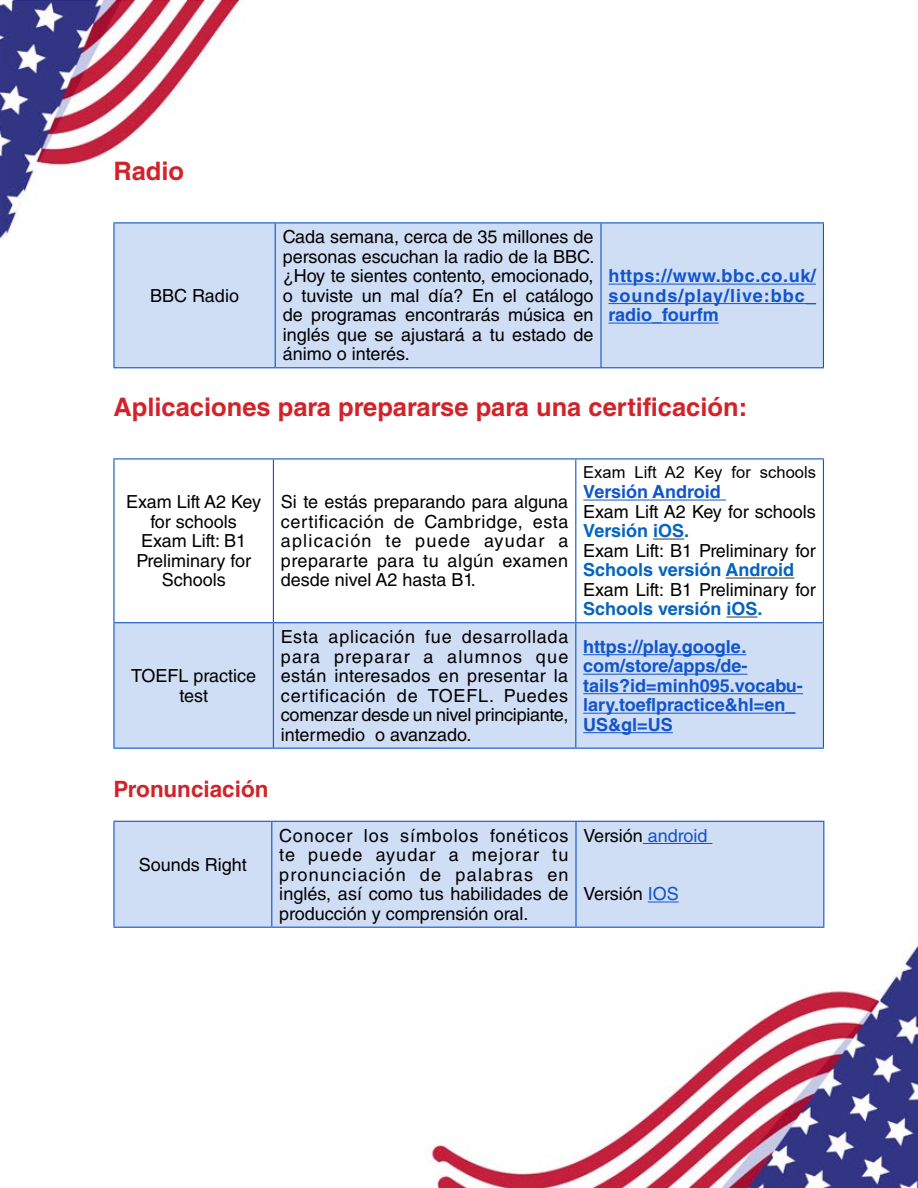
<style>
.page{position:relative;width:918px;height:1188px;background:#fff}
.page>*{position:absolute;margin:0;border:0;box-sizing:border-box;transform-origin:0 0}
.t1{font:700 25.5px "Helvetica LT Std";color:#d2232a}
.t2{font:700 22.5px "Helvetica LT Std";color:#d2232a}
.t3{font:18px/19.5px "Helvetica LT Std";color:#000;text-align:justify}
.t4{font:700 18px/19.5px "Helvetica LT Std";color:#15c;text-align:justify}
.t5{font:700 18px "Helvetica LT Std";color:#0563c1}
.t6{font:16.5px "Arial";color:#000}
.s1{color:#15c}
</style>
<div class="page">
<img style="left:0;top:0;width:918px;height:1188px">
<div style="left:115px;top:223px;width:708px;height:144px;background:#cfddf5"></div>
<hr style="left:113px;top:222px;width:162px;height:1px;background:#15c">
<hr style="left:113px;top:223px;width:2px;height:144px;background:#15c">
<hr style="left:113px;top:367px;width:162px;height:1px;background:#15c">
<hr style="left:275px;top:222px;width:326px;height:1px;background:#15c">
<hr style="left:275px;top:223px;width:1px;height:144px;background:#15c">
<hr style="left:275px;top:367px;width:326px;height:1px;background:#15c">
<hr style="left:601px;top:222px;width:223px;height:1px;background:#15c">
<hr style="left:600px;top:223px;width:2px;height:144px;background:#15c">
<hr style="left:823px;top:223px;width:1px;height:144px;background:#15c">
<hr style="left:601px;top:367px;width:223px;height:1px;background:#15c">
<hr style="left:609px;top:284px;width:207px;height:1px;background:#15c">
<hr style="left:609px;top:303px;width:207px;height:1px;background:#15c">
<hr style="left:609px;top:323px;width:110px;height:1px;background:#15c">
<div style="left:115px;top:623px;width:708px;height:125px;background:#cfddf5"></div>
<hr style="left:113px;top:458px;width:160px;height:1px;background:#15c">
<hr style="left:113px;top:459px;width:2px;height:163px;background:#15c">
<hr style="left:273px;top:458px;width:303px;height:1px;background:#15c">
<hr style="left:273px;top:459px;width:1px;height:163px;background:#15c">
<hr style="left:576px;top:458px;width:248px;height:1px;background:#15c">
<hr style="left:575px;top:459px;width:1px;height:163px;background:#15c">
<hr style="left:823px;top:459px;width:1px;height:163px;background:#15c">
<hr style="left:113px;top:622px;width:160px;height:1px;background:#15c">
<hr style="left:113px;top:623px;width:2px;height:125px;background:#15c">
<hr style="left:273px;top:622px;width:303px;height:1px;background:#15c">
<hr style="left:273px;top:623px;width:1px;height:125px;background:#15c">
<hr style="left:576px;top:622px;width:248px;height:1px;background:#15c">
<hr style="left:575px;top:623px;width:1px;height:125px;background:#15c">
<hr style="left:823px;top:623px;width:1px;height:125px;background:#15c">
<hr style="left:113px;top:748px;width:160px;height:1px;background:#15c">
<hr style="left:273px;top:748px;width:303px;height:1px;background:#15c">
<hr style="left:576px;top:748px;width:248px;height:1px;background:#15c">
<hr style="left:583px;top:500px;width:143px;height:1px;background:#15c">
<hr style="left:653px;top:539px;width:31px;height:1px;background:#333">
<hr style="left:726px;top:578px;width:68px;height:1px;background:#333">
<hr style="left:727px;top:617px;width:31px;height:1px;background:#333">
<hr style="left:583px;top:654px;width:163px;height:1px;background:#15c">
<hr style="left:583px;top:674px;width:165px;height:1px;background:#15c">
<hr style="left:583px;top:693px;width:220px;height:1px;background:#15c">
<hr style="left:583px;top:713px;width:212px;height:1px;background:#15c">
<hr style="left:583px;top:732px;width:90px;height:1px;background:#15c">
<div style="left:115px;top:822px;width:708px;height:105px;background:#cfddf5"></div>
<hr style="left:113px;top:821px;width:159px;height:1px;background:#15c">
<hr style="left:113px;top:822px;width:2px;height:105px;background:#15c">
<hr style="left:113px;top:927px;width:159px;height:1px;background:#15c">
<hr style="left:272px;top:821px;width:304px;height:1px;background:#15c">
<hr style="left:271px;top:822px;width:1px;height:105px;background:#15c">
<hr style="left:272px;top:927px;width:304px;height:1px;background:#15c">
<hr style="left:576px;top:821px;width:248px;height:1px;background:#15c">
<hr style="left:575px;top:822px;width:2px;height:105px;background:#15c">
<hr style="left:823px;top:822px;width:1px;height:105px;background:#15c">
<hr style="left:576px;top:927px;width:248px;height:1px;background:#15c">
<hr style="left:643px;top:843px;width:69px;height:1px;background:#15c">
<hr style="left:648px;top:902px;width:31px;height:1px;background:#15c">
<h1 class="t1" style="left:113px;top:156px;width:72px">Radio</h1>
<p class="t3" style="left:150px;top:286px;width:90px">BBC Radio</p>
<p class="t3" style="left:283px;top:227px;width:313px">Cada semana, cerca de 35 millones de personas escuchan la radio de la BBC. ¿Hoy te sientes contento, emocionado, o tuviste un mal día? En el catálogo de programas encontrarás música en inglés que se ajustará a tu estado de ánimo o interés.</p>
<p class="t4" style="left:609px;top:266px;width:209px">https://www.bbc.co.uk/ sounds/play/live:bbc_ radio_fourfm</p>
<h1 class="t1" style="left:113px;top:392px;width:635px">Aplicaciones para prepararse para una certificación:</h1>
<p class="t3" style="left:126px;top:492px;width:136px;text-align:center">Exam Lift A2 Key for schools<br>Exam Lift: B1<br>Preliminary for<br>Schools</p>
<p class="t3" style="left:281px;top:492px;width:289px">Si te estás preparando para alguna certificación de Cambridge, esta aplicación te puede ayudar a prepararte para tu algún examen desde nivel A2 hasta B1.</p>
<p class="t6" style="left:583px;top:461px;width:234px">Exam Lift A2 Key for schools</p>
<p class="t4" style="left:583px;top:482px;width:139px">Versión Android</p>
<p class="t3" style="left:583px;top:502px;width:234px">Exam Lift A2 Key for schools</p>
<p class="t5" style="left:583px;top:520px;width:107px">Versión iOS.</p>
<p class="t3" style="left:583px;top:541px;width:234px">Exam Lift: B1 Preliminary for</p>
<p class="t5" style="left:583px;top:559px;width:212px">Schools versión Android</p>
<p class="t3" style="left:583px;top:580px;width:234px">Exam Lift: B1 Preliminary for</p>
<p class="t5" style="left:583px;top:598px;width:181px">Schools versión iOS.</p>
<p class="t3" style="left:131px;top:666px;width:127px;text-align:center">TOEFL practice test</p>
<p class="t3" style="left:281px;top:627px;width:289px">Esta aplicación fue desarrollada para preparar a alumnos que están interesados en presentar la certificación de TOEFL. Puedes comenzar desde un nivel principiante, intermedio o avanzado.</p>
<p class="t4" style="left:583px;top:637px;width:221px;text-align:left">https://play.google. com/store/apps/de&shy;tails?id=minh095.vocabu&shy;lary.toeflpractice&amp;hl=en_<br>US&amp;gl=US</p>
<p class="t2" style="left:113px;top:775px;width:157px">Pronunciación</p>
<p class="t3" style="left:139px;top:855px;width:110px">Sounds Right</p>
<p class="t3" style="left:279px;top:826px;width:291px">Conocer los símbolos fonéticos te puede ayudar a mejorar tu pronunciación de palabras en inglés, así como tus habilidades de producción y comprensión oral.</p>
<p class="t3" style="left:584px;top:826px;width:125px">Versión <span class="s1">android</span></p>
<p class="t3" style="left:584px;top:884px;width:97px">Versión <span class="s1">IOS</span></p>
</div>
